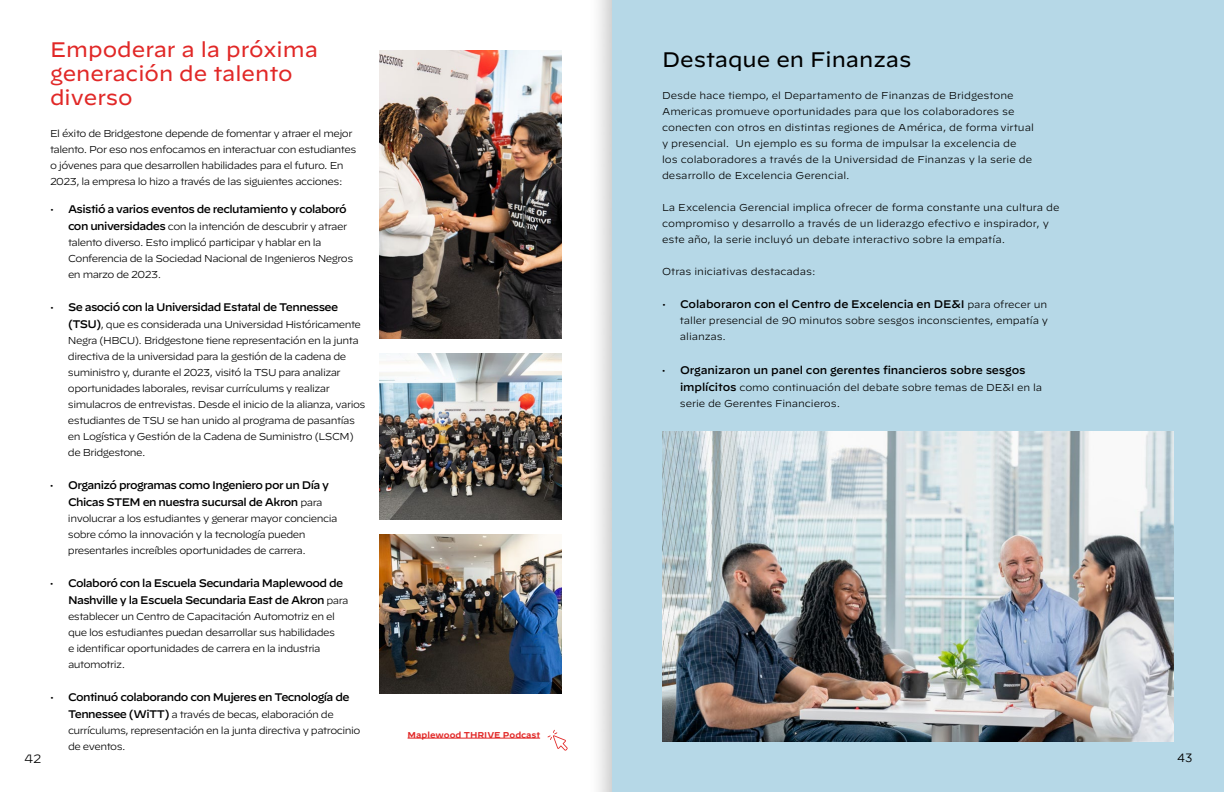
<style>
.page{position:relative;width:1224px;height:792px;background:#fff}
.page>*{position:absolute;margin:0;border:0;box-sizing:border-box;transform-origin:0 0}
.t1{font:21px/24px "Decimal";color:#e12827}
.t2{font:21px "Decimal";color:#000}
.t3{font:300 12px "Decimal";color:#000}
.t4{font:12px "Gotham";color:#000}
.t5{font:500 11px/17px "Decimal";letter-spacing:-.05em;color:#000}
.t6{font:500 11px "Decimal";letter-spacing:-.01em;color:#000}
.t7{font:300 10px/16px "Decimal";letter-spacing:-.05em;color:#000}
.t8{font:300 10px/16px "Decimal";color:#000}
.t9{font:300 10px/16px "Decimal";letter-spacing:-.01em;color:#000}
.t10{font:600 8.5px "Decimal";color:#e12827}
.s1{font-weight:300;font-size:10px}
.s2{font-weight:500;font-size:11px}
</style>
<div class="page">
<img style="left:379px;top:0;width:233px;height:792px">
<svg style="left:548px;top:730px;width:20px;height:21px"></svg>
<img style="left:380px;top:50px;width:182px;height:288px">
<img style="left:380px;top:354px;width:182px;height:166px">
<img style="left:380px;top:535px;width:182px;height:159px">
<div style="left:612px;top:0;width:612px;height:792px;background:#b6d8e7"></div>
<img style="left:662px;top:431px;width:512px;height:311px">
<p class="t3" style="left:24px;top:751px;width:19px">42</p>
<h1 class="t1" style="left:50px;top:38px;width:269px">Empoderar a la próxima generación de talento diverso</h1>
<p class="t7" style="left:50px;top:125px;width:308px">El éxito de Bridgestone depende de fomentar y atraer el mejor talento. Por eso nos enfocamos en interactuar con estudiantes o jóvenes para que desarrollen habilidades para el futuro. En 2023, la empresa lo hizo a través de las siguientes acciones:</p>
<p class="t5" style="left:50px;top:199px;width:298px"><span class="s1">•</span> Asistió a varios eventos de reclutamiento y colaboró</p>
<p class="t7" style="left:68px;top:218px;width:287px"><span class="s2">con universidades</span> con la intención de descubrir y atraer talento diverso. Esto implicó participar y hablar en la Conferencia de la Sociedad Nacional de Ingenieros Negros en marzo de 2023.</p>
<p class="t5" style="left:50px;top:297px;width:290px"><span class="s1">•</span> Se asoció con la Universidad Estatal de Tennessee</p>
<p class="t7" style="left:68px;top:316px;width:299px"><span class="s2">(TSU)</span>, que es considerada una Universidad Históricamente Negra (HBCU). Bridgestone tiene representación en la junta directiva de la universidad para la gestión de la cadena de suministro y, durante el 2023, visitó la TSU para analizar oportunidades laborales, revisar currículums y realizar simulacros de entrevistas. Desde el inicio de la alianza, varios estudiantes de TSU se han unido al programa de pasantías en Logística y Gestión de la Cadena de Suministro (LSCM) de Bridgestone.</p>
<p class="t5" style="left:68px;top:475px;width:263px;text-indent:-18px"><span class="s1">•</span> Organizó programas como Ingeniero por un Día y<br>Chicas STEM en nuestra sucursal de Akron <span class="s1">para</span></p>
<p class="t7" style="left:68px;top:510px;width:271px">involucrar a los estudiantes y generar mayor conciencia sobre cómo la innovación y la tecnología pueden presentarles increíbles oportunidades de carrera.</p>
<p class="t5" style="left:68px;top:573px;width:282px;text-indent:-18px"><span class="s1">•</span> Colaboró con la Escuela Secundaria Maplewood de<br>Nashville y la Escuela Secundaria East de Akron <span class="s1">para</span></p>
<p class="t7" style="left:68px;top:608px;width:269px">establecer un Centro de Capacitación Automotriz en el que los estudiantes puedan desarrollar sus habilidades e identificar oportunidades de carrera en la industria automotriz.</p>
<p class="t5" style="left:50px;top:687px;width:301px"><span class="s1">•</span> Continuó colaborando con Mujeres en Tecnología de</p>
<p class="t7" style="left:68px;top:706px;width:294px"><span class="s2">Tennessee (WiTT)</span> a través de becas, elaboración de currículums, representación en la junta directiva y patrocinio de eventos.</p>
<p class="t10" style="left:408px;top:727px;width:134px">Maplewood THRIVE Podcast</p>
<h1 class="t2" style="left:662px;top:47px;width:251px">Destaque en Finanzas</h1>
<p class="t8" style="left:662px;top:87px;width:373px">Desde hace tiempo, el Departamento de Finanzas de Bridgestone Americas promueve oportunidades para que los colaboradores se conecten con otros en distintas regiones de América, de forma virtual y presencial. Un ejemplo es su forma de impulsar la excelencia de los colaboradores a través de la Universidad de Finanzas y la serie de desarrollo de Excelencia Gerencial.</p>
<p class="t8" style="left:662px;top:199px;width:399px">La Excelencia Gerencial implica ofrecer de forma constante una cultura de compromiso y desarrollo a través de un liderazgo efectivo e inspirador, y este año, la serie incluyó un debate interactivo sobre la empatía.</p>
<p class="t8" style="left:662px;top:263px;width:155px">Otras iniciativas destacadas:</p>
<p class="t6" style="left:662px;top:294px;width:387px"><span class="s1">•</span> Colaboraron con el Centro de Excelencia en DE&amp;I <span class="s1">para ofrecer un</span></p>
<p class="t9" style="left:680px;top:312px;width:370px">taller presencial de 90 minutos sobre sesgos inconscientes, empatía y alianzas.</p>
<p class="t6" style="left:662px;top:360px;width:365px"><span class="s1">•</span> Organizaron un panel con gerentes financieros sobre sesgos</p>
<p class="t9" style="left:680px;top:379px;width:364px"><span class="s2">implícitos</span> como continuación del debate sobre temas de DE&amp;I en la serie de Gerentes Financieros.</p>
<p class="t4" style="left:1177px;top:753px;width:17px">43</p>
</div>
